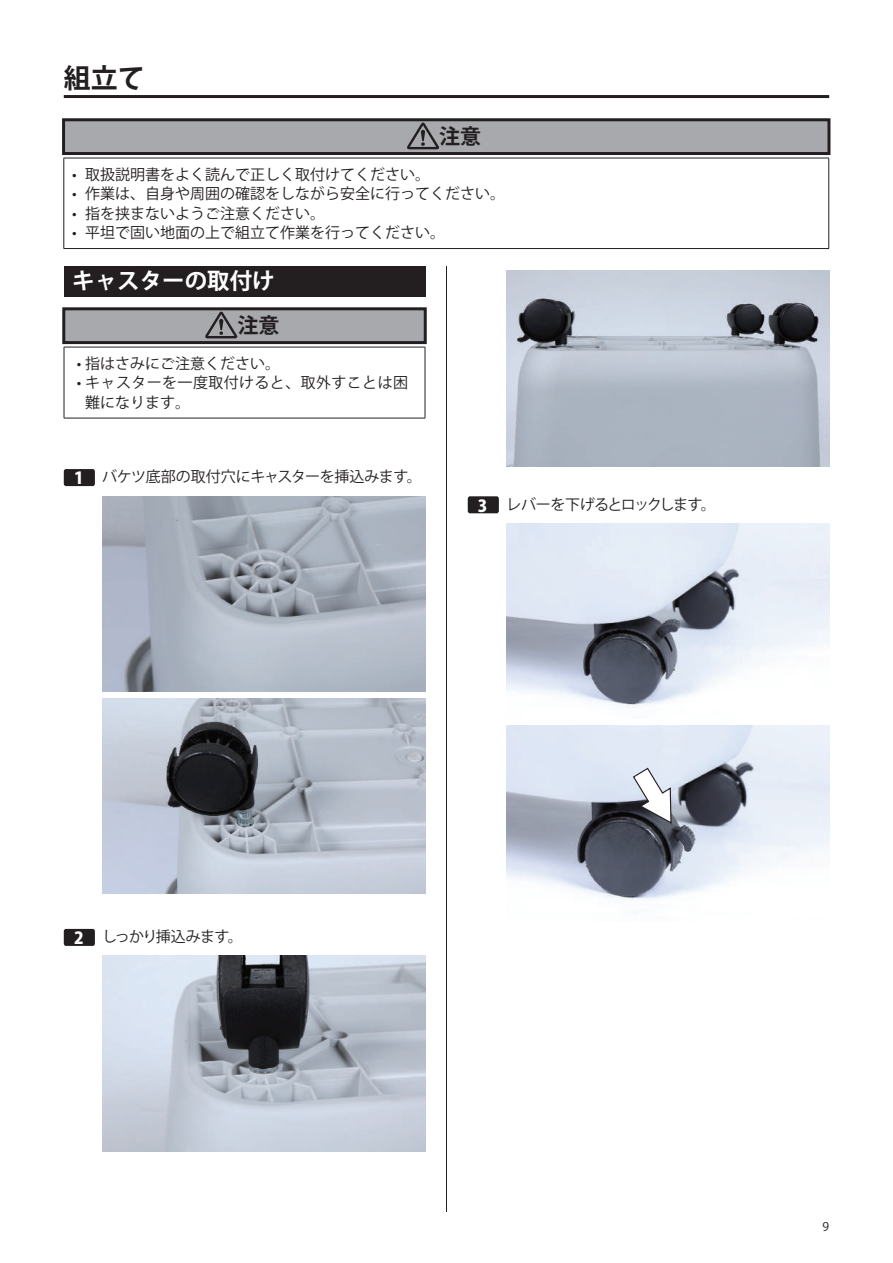
<style>
.page{position:relative;width:893px;height:1263px;background:#fff}
.page>*{position:absolute;margin:0;border:0;box-sizing:border-box;transform-origin:0 0}
.t1{font:700 27px "Koz Go Pro";color:#231f20}
.t2{font:700 22.5px "Koz Go Pro";color:#fff}
.t3{font:700 21px "Koz Go Pr 6 N";color:#231f20}
.t4{font:15px "Koz Go Pr 6 N";color:#231f20}
.t5{font:15px/19.5px "Koz Go Pro";letter-spacing:.025em;color:#231f20}
.t6{font:15px "Koz Go Pr 6 N";letter-spacing:-.02em;color:#231f20}
.t7{font:15px "Koz Go Pr 6 N";letter-spacing:-.06em;color:#231f20}
.t8{font:15px "Koz Go Pro";color:#231f20}
.t9{font:15px "Koz Go Pr 6 N";letter-spacing:-.045em;color:#231f20}
.t10{font:12px "Koz Go Pro";color:#231f20}
.s1{font-family:"Koz Go Pro";font-weight:800;font-size:16.5px;color:#fff}
</style>
<div class="page">
<hr style="left:446px;top:119px;width:1px;height:1093px;background:#231f20">
<hr style="left:64px;top:95px;width:765px;height:3px;background:#231f20">
<div style="left:64px;top:265px;width:361px;height:31px;background:#231f20"></div>
<div style="left:64px;top:309px;width:361px;height:34px;background:#a8a9ad"></div>
<div style="left:62px;top:307px;width:365px;height:37px;border:3px solid #231f20"></div>
<svg style="left:205px;top:312px;width:32px;height:26px"></svg>
<hr style="left:64px;top:347px;width:361px;height:1px;background:#231f20">
<hr style="left:64px;top:347px;width:1px;height:71px;background:#231f20">
<hr style="left:425px;top:347px;width:1px;height:71px;background:#231f20">
<hr style="left:64px;top:418px;width:361px;height:1px;background:#231f20">
<div style="left:64px;top:469px;width:31px;height:17px;background:#231f20;border-radius:2px"></div>
<img style="left:102px;top:496px;width:323px;height:195px">
<img style="left:102px;top:698px;width:323px;height:195px">
<div style="left:64px;top:929px;width:31px;height:17px;background:#231f20;border-radius:2px"></div>
<img style="left:102px;top:956px;width:323px;height:195px">
<img style="left:506px;top:271px;width:323px;height:195px">
<div style="left:468px;top:496px;width:31px;height:17px;background:#231f20;border-radius:2px"></div>
<img style="left:506px;top:523px;width:323px;height:185px">
<img style="left:506px;top:726px;width:323px;height:187px">
<svg style="left:632px;top:767px;width:40px;height:58px"></svg>
<div style="left:64px;top:120px;width:765px;height:146px;background:#fff"></div>
<div style="left:64px;top:120px;width:765px;height:34px;background:#a8a9ad"></div>
<div style="left:62px;top:118px;width:768px;height:37px;border:3px solid #231f20"></div>
<svg style="left:407px;top:123px;width:32px;height:26px"></svg>
<hr style="left:64px;top:158px;width:765px;height:1px;background:#231f20">
<hr style="left:64px;top:158px;width:1px;height:90px;background:#231f20">
<hr style="left:828px;top:158px;width:1px;height:90px;background:#231f20">
<hr style="left:64px;top:248px;width:765px;height:1px;background:#231f20">
<h1 class="t1" style="left:64px;top:60px;width:82px">組立て</h1>
<h3 class="t3" style="left:439px;top:125px;width:43px">注意</h3>
<p class="t4" style="left:72px;top:166px;width:359px">• 取扱説明書をよく読んで正しく取付けてください。</p>
<p class="t4" style="left:72px;top:185px;width:434px">• 作業は、自身や周囲の確認をしながら安全に行ってください。</p>
<p class="t4" style="left:72px;top:205px;width:254px">• 指を挟まないようご注意ください。</p>
<p class="t4" style="left:72px;top:224px;width:374px">• 平坦で固い地面の上で組立て作業を行ってください。</p>
<h2 class="t2" style="left:72px;top:267px;width:204px">キャスターの取付け</h2>
<h3 class="t3" style="left:237px;top:314px;width:43px">注意</h3>
<p class="t8" style="left:77px;top:354px;width:205px">• 指はさみにご注意ください。</p>
<p class="t5" style="left:85px;top:373px;width:324px;text-indent:-9px">• キャスターを一度取付けると、取外すことは困難になります。</p>
<p class="t6" style="left:74px;top:468px;width:349px"><span class="s1">1</span> バケツ底部の取付穴にキャスターを挿込みます。</p>
<p class="t7" style="left:478px;top:496px;width:239px"><span class="s1">3</span> レバーを下げるとロックします。</p>
<p class="t9" style="left:74px;top:928px;width:170px"><span class="s1">2</span> しっかり挿込みます。</p>
<p class="t10" style="left:823px;top:1219px;width:8px">9</p>
</div>
